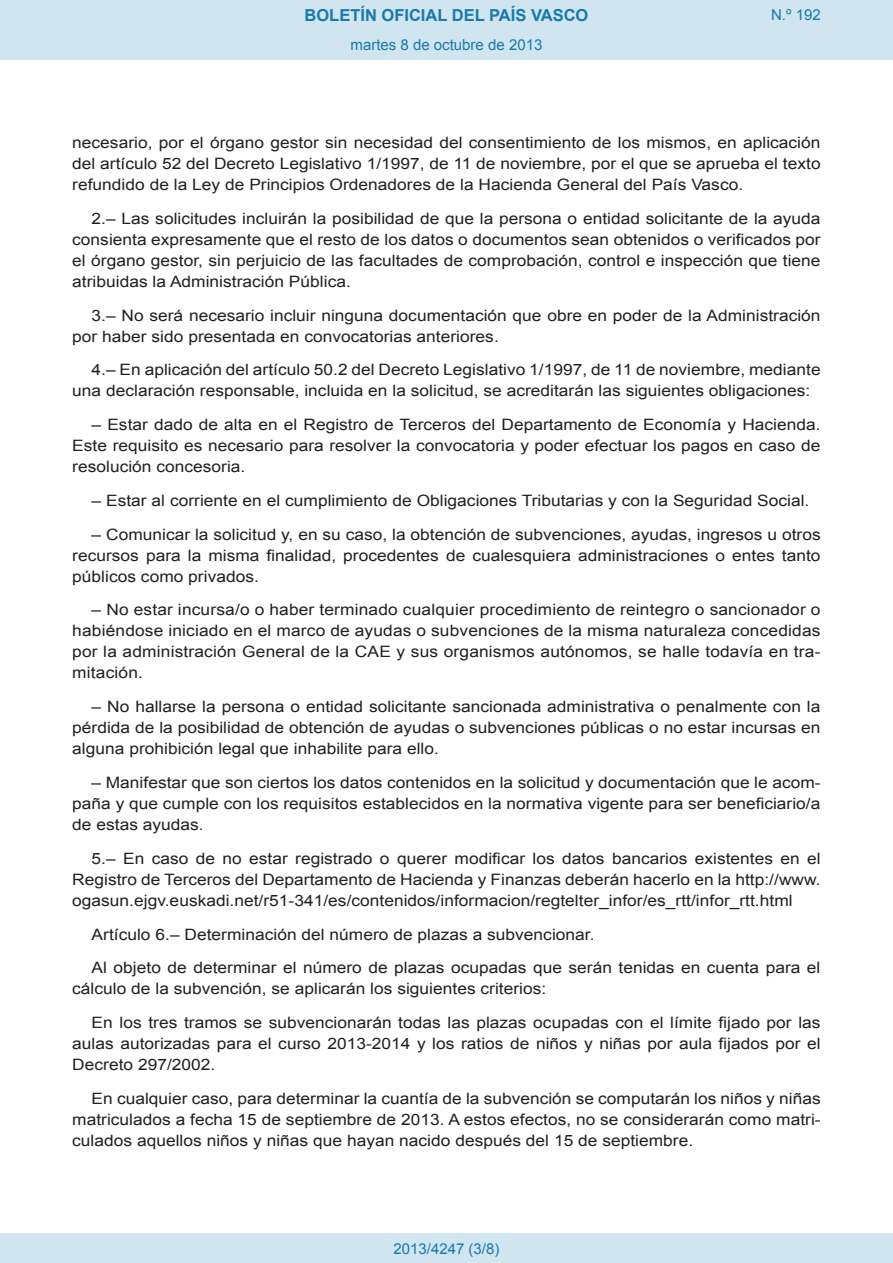
<style>
.page{position:relative;width:893px;height:1263px;background:#fff}
.page>*{position:absolute;margin:0;border:0;box-sizing:border-box;transform-origin:0 0}
.t1{font:700 16.5px "Arial";color:#1879ad}
.BOPVDetalle{font:15.6px/21px "Arial";color:#231f20;text-align:justify;scale:1.11 1}
.Paginacion_Centro{font:15px "Arial";color:#1879ad}
</style>
<div class="page">
<div style="left:0;top:0;width:893px;height:60px;background:#d0e5f0"></div>
<div style="left:0;top:1233px;width:893px;height:30px;background:#d0e5f0"></div>
<p class="t1" style="left:305px;top:4px;width:285px">BOLETÍN OFICIAL DEL PAÍS VASCO</p>
<p class="Paginacion_Centro" style="left:351px;top:35px;width:193px">martes 8 de octubre de 2013</p>
<p class="Paginacion_Centro" style="left:771px;top:5px;width:51px">N.º 192</p>
<p class="BOPVDetalle" style="left:72px;top:132px;width:676px">necesario, por el órgano gestor sin necesidad del consentimiento de los mismos, en aplicación del artículo 52 del Decreto Legislativo 1/1997, de 11 de noviembre, por el que se aprueba el texto refundido de la Ley de Principios Ordenadores de la Hacienda General del País Vasco.</p>
<p class="BOPVDetalle" style="left:72px;top:208px;width:676px;text-indent:19px">2.– Las solicitudes incluirán la posibilidad de que la persona o entidad solicitante de la ayuda consienta expresamente que el resto de los datos o documentos sean obtenidos o verificados por el órgano gestor, sin perjuicio de las facultades de comprobación, control e inspección que tiene atribuidas la Administración Pública.</p>
<p class="BOPVDetalle" style="left:72px;top:305px;width:676px;text-indent:19px">3.– No será necesario incluir ninguna documentación que obre en poder de la Administración por haber sido presentada en convocatorias anteriores.</p>
<p class="BOPVDetalle" style="left:72px;top:360px;width:676px;text-indent:19px">4.– En aplicación del artículo 50.2 del Decreto Legislativo 1/1997, de 11 de noviembre, mediante una declaración responsable, incluida en la solicitud, se acreditarán las siguientes obligaciones:</p>
<p class="BOPVDetalle" style="left:72px;top:414px;width:676px;text-indent:19px">– Estar dado de alta en el Registro de Terceros del Departamento de Economía y Hacienda.<br>Este requisito es necesario para resolver la convocatoria y poder efectuar los pagos en caso de resolución concesoria.</p>
<p class="BOPVDetalle" style="left:92px;top:490px;width:648px">– Estar al corriente en el cumplimiento de Obligaciones Tributarias y con la Seguridad Social.</p>
<p class="BOPVDetalle" style="left:72px;top:524px;width:676px;text-indent:19px">– Comunicar la solicitud y, en su caso, la obtención de subvenciones, ayudas, ingresos u otros recursos para la misma finalidad, procedentes de cualesquiera administraciones o entes tanto públicos como privados.</p>
<p class="BOPVDetalle" style="left:72px;top:600px;width:676px;text-indent:19px">– No estar incursa/o o haber terminado cualquier procedimiento de reintegro o sancionador o habiéndose iniciado en el marco de ayudas o subvenciones de la misma naturaleza concedidas por la administración General de la CAE y sus organismos autónomos, se halle todavía en tra&shy;mitación.</p>
<p class="BOPVDetalle" style="left:72px;top:696px;width:676px;text-indent:19px">– No hallarse la persona o entidad solicitante sancionada administrativa o penalmente con la pérdida de la posibilidad de obtención de ayudas o subvenciones públicas o no estar incursas en alguna prohibición legal que inhabilite para ello.</p>
<p class="BOPVDetalle" style="left:72px;top:772px;width:676px;text-indent:19px">– Manifestar que son ciertos los datos contenidos en la solicitud y documentación que le acom&shy;paña y que cumple con los requisitos establecidos en la normativa vigente para ser beneficiario/a de estas ayudas.</p>
<p class="BOPVDetalle" style="left:72px;top:848px;width:676px;text-indent:19px">5.– En caso de no estar registrado o querer modificar los datos bancarios existentes en el Registro de Terceros del Departamento de Hacienda y Finanzas deberán hacerlo en la http://www. ogasun.ejgv.euskadi.net/r51-341/es/contenidos/informacion/regtelter_infor/es_rtt/infor_rtt.html</p>
<p class="BOPVDetalle" style="left:92px;top:924px;width:455px">Artículo 6.– Determinación del número de plazas a subvencionar.</p>
<p class="BOPVDetalle" style="left:72px;top:957px;width:675px;text-indent:19px">Al objeto de determinar el número de plazas ocupadas que serán tenidas en cuenta para el cálculo de la subvención, se aplicarán los siguientes criterios:</p>
<p class="BOPVDetalle" style="left:72px;top:1012px;width:676px;text-indent:19px">En los tres tramos se subvencionarán todas las plazas ocupadas con el límite fijado por las aulas autorizadas para el curso 2013-2014 y los ratios de niños y niñas por aula fijados por el Decreto 297/2002.</p>
<p class="BOPVDetalle" style="left:72px;top:1088px;width:676px;text-indent:19px">En cualquier caso, para determinar la cuantía de la subvención se computarán los niños y niñas matriculados a fecha 15 de septiembre de 2013. A estos efectos, no se considerarán como matri&shy;culados aquellos niños y niñas que hayan nacido después del 15 de septiembre.</p>
<p class="Paginacion_Centro" style="left:393px;top:1238px;width:107px">2013/4247 (3/8)</p>
</div>
